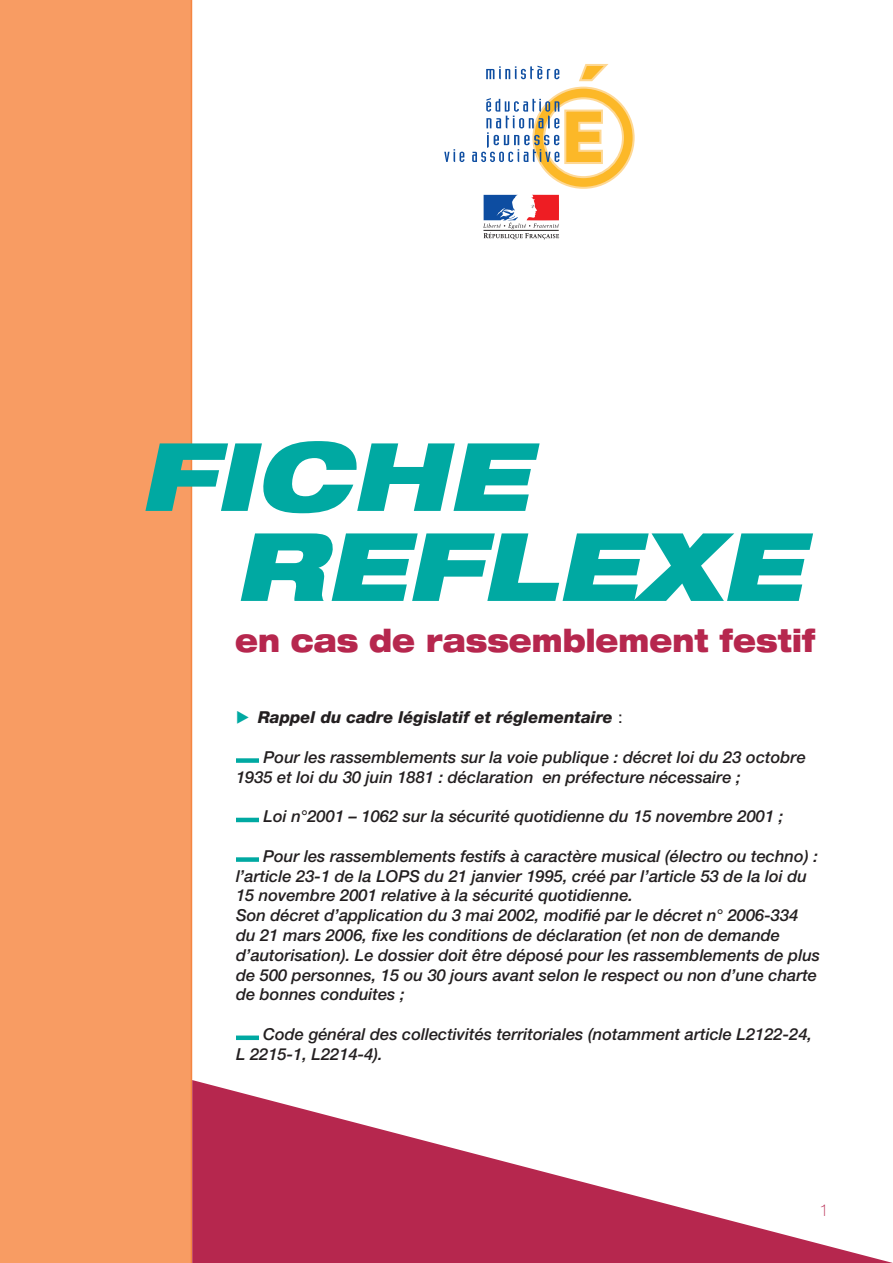
<style>
.page{position:relative;width:893px;height:1263px;background:#fff}
.page>*{position:absolute;margin:0;border:0;box-sizing:border-box;transform-origin:0 0}
.t1{font:italic 900 expanded 94.5px "Helvetica Neue";color:#00a9a2}
.t2{font:900 expanded 31.5px "Helvetica Neue";color:#b6274e;scale:.84 1}
.t3{font:italic 500 16.5px/19.8px "Helvetica Neue";color:#231f20}
.t4{font:italic 800 16.5px "Helvetica Neue";color:#231f20}
.titre{font:100 16.5px "Helvetica Neue";color:#b6274e}
.s1{font-family:"European Pi Three";font-weight:400;font-style:normal;color:#00a9a2}
.s2{font-weight:400;font-style:normal}
</style>
<div class="page">
<div style="left:236px;top:758px;width:23px;height:5px;background:#00a9a2"></div>
<hr style="left:236px;top:818px;width:23px;height:4px;background:#00a9a2">
<div style="left:236px;top:857px;width:23px;height:5px;background:#00a9a2"></div>
<div style="left:236px;top:1035px;width:23px;height:5px;background:#00a9a2"></div>
<div style="left:0;top:0;width:192px;height:1263px;background:#f89c63"></div>
<svg style="left:444px;top:149px;width:20px;height:13px"></svg>
<svg style="left:472px;top:64px;width:163px;height:175px"></svg>
<svg style="left:192px;top:1080px;width:701px;height:183px"></svg>
<p class="t1" style="left:139px;top:415px;width:390px">FICHE</p>
<p class="t1" style="left:234px;top:505px;width:568px">REFLEXE</p>
<p class="t2" style="left:235px;top:620px;width:693px">en cas de rassemblement festif</p>
<p class="t4" style="left:236px;top:707px;width:388px"><span class="s1">E</span> Rappel du cadre législatif et réglementaire <span class="s2">:</span></p>
<p class="t3" style="left:236px;top:747px;width:571px;text-indent:28px">Pour les rassemblements sur la voie publique : décret loi du 23 octobre<br>1935 et loi du 30 juin 1881 : déclaration en préfecture nécessaire ;</p>
<p class="t3" style="left:264px;top:806px;width:521px">Loi n°2001 – 1062 sur la sécurité quotidienne du 15 novembre 2001 ;</p>
<p class="t3" style="left:236px;top:846px;width:586px;text-indent:27px">Pour les rassemblements festifs à caractère musical (électro ou techno) : l’article 23-1 de la LOPS du 21 janvier 1995, créé par l’article 53 de la loi du 15 novembre 2001 relative à la sécurité quotidienne.<br>Son décret d’application du 3 mai 2002, modifié par le décret n° 2006-334 du 21 mars 2006, fixe les conditions de déclaration (et non de demande d’autorisation). Le dossier doit être déposé pour les rassemblements de plus de 500 personnes, 15 ou 30 jours avant selon le respect ou non d’une charte de bonnes conduites ;</p>
<p class="t3" style="left:236px;top:1024px;width:578px;text-indent:27px">Code général des collectivités territoriales (notamment article L2122-24,<br>L 2215-1, L2214-4).</p>
<p class="titre" style="left:819px;top:1200px;width:11px">1</p>
</div>
